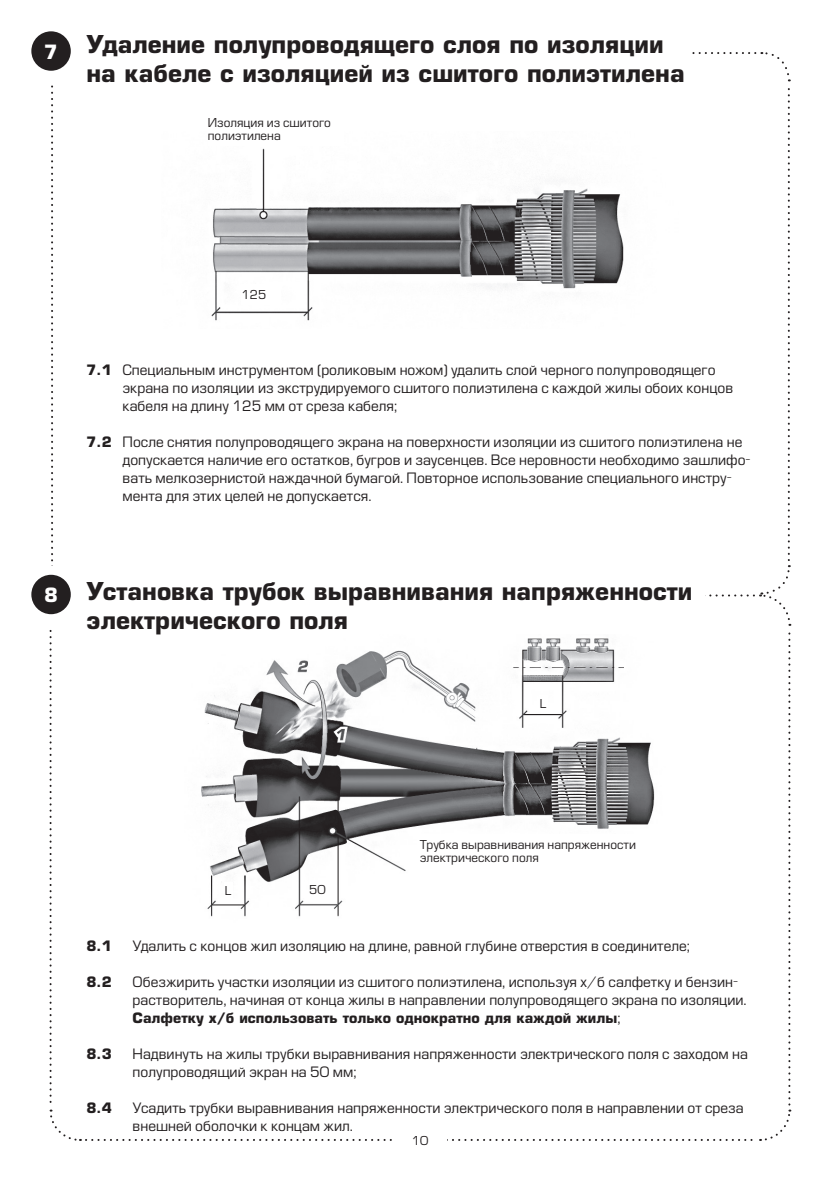
<style>
.page{position:relative;width:840px;height:1191px;background:#fff}
.page>*{position:absolute;margin:0;border:0;box-sizing:border-box;transform-origin:0 0}
.t1{font:700 24px/28.8px "Europe";color:#231f20}
.t2{font:700 19.2px "Europe";color:#fff}
.t3{font:14px/18px "Europe";color:#231f20}
.t4{font:700 14px "Europe";color:#231f20}
.t5{font:12px/13.2px "Europe";color:#231f20}
.s1{font-weight:700}
</style>
<div class="page">
<div style="left:31px;top:575px;width:40px;height:39px;background:#231f20;border-radius:50%"></div>
<div style="left:31px;top:31px;width:40px;height:40px;background:#231f20;border-radius:50%"></div>
<img style="left:201px;top:638px;width:454px;height:279px">
<img style="left:211px;top:148px;width:413px;height:173px">
<div style="left:241px;top:284px;width:40px;height:21px;background:#fff"></div>
<div style="left:225px;top:882px;width:8px;height:17px;background:#fff"></div>
<div style="left:539px;top:694px;width:9px;height:17px;background:#fff"></div>
<div style="left:309px;top:880px;width:18px;height:19px;background:#fff"></div>
<div style="left:419px;top:834px;width:224px;height:33px;background:#fff"></div>
<h2 class="t2" style="left:44px;top:40px;width:15px">7</h2>
<h1 class="t1" style="left:86px;top:30px;width:599px">Удаление полупроводящего слоя по изоляции на кабеле с изоляцией из сшитого полиэтилена</h1>
<p class="t5" style="left:208px;top:116px;width:125px">Изоляция из сшитого полиэтилена</p>
<p class="t5" style="left:241px;top:288px;width:26px">125</p>
<p class="t3" style="left:122px;top:361px;width:611px;text-indent:-36px"><span class="s1">7.1</span> Специальным инструментом (роликовым ножом) удалить слой черного полупроводящего экрана по изоляции из экструдируемого сшитого полиэтилена с каждой жилы обоих концов кабеля на длину 125 мм от среза кабеля;</p>
<p class="t3" style="left:122px;top:433px;width:629px;text-indent:-36px"><span class="s1">7.2</span> После снятия полупроводящего экрана на поверхности изоляции из сшитого полиэтилена не допускается наличие его остатков, бугров и заусенцев. Все неровности необходимо зашлифо&shy;вать мелкозернистой наждачной бумагой. Повторное использование специального инстру&shy;мента для этих целей не допускается.</p>
<h2 class="t2" style="left:44px;top:583px;width:15px">8</h2>
<h1 class="t1" style="left:86px;top:577px;width:607px">Установка трубок выравнивания напряженности электрического поля</h1>
<p class="t5" style="left:539px;top:696px;width:8px">L</p>
<p class="t5" style="left:225px;top:884px;width:8px">L</p>
<p class="t5" style="left:309px;top:883px;width:18px">50</p>
<p class="t5" style="left:419px;top:838px;width:217px">Трубка выравнивания напряженности электрического поля</p>
<p class="t4" style="left:86px;top:937px;width:27px">8.1</p>
<p class="t3" style="left:132px;top:937px;width:558px">Удалить с концов жил изоляцию на длине, равной глубине отверстия в соединителе;</p>
<p class="t4" style="left:86px;top:973px;width:27px">8.2</p>
<p class="t3" style="left:132px;top:973px;width:615px">Обезжирить участки изоляции из сшитого полиэтилена, используя х/б салфетку и бензин&shy;растворитель, начиная от конца жилы в направлении полупроводящего экрана по изоляции.<br><span class="s1">Салфетку х/б использовать только однократно для каждой жилы</span>;</p>
<p class="t4" style="left:86px;top:1045px;width:27px">8.3</p>
<p class="t3" style="left:132px;top:1045px;width:616px">Надвинуть на жилы трубки выравнивания напряженности электрического поля с заходом на полупроводящий экран на 50 мм;</p>
<p class="t4" style="left:86px;top:1099px;width:27px">8.4</p>
<p class="t3" style="left:132px;top:1099px;width:612px">Усадить трубки выравнивания напряженности электрического поля в направлении от среза внешней оболочки к концам жил.</p>
<p class="t5" style="left:411px;top:1133px;width:18px">10</p>
</div>
